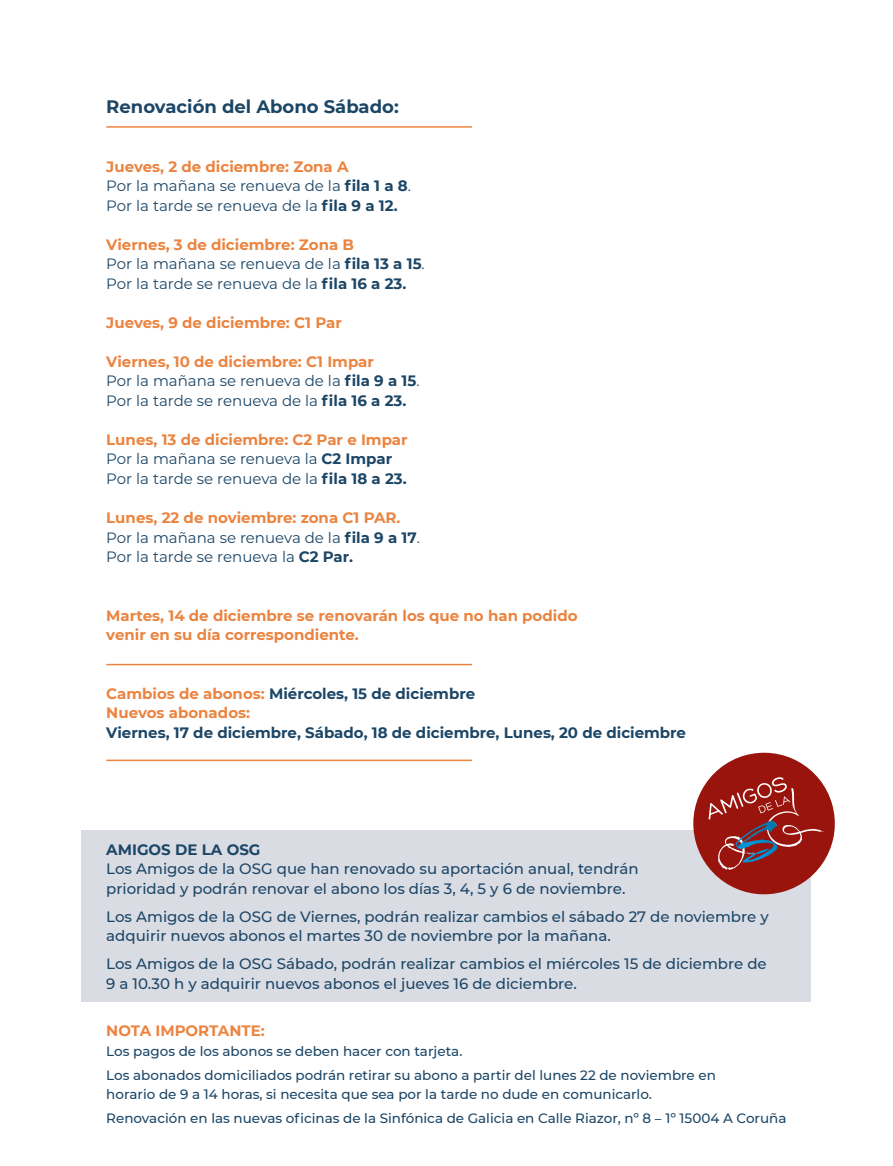
<style>
.page{position:relative;width:893px;height:1166px;background:#fff}
.page>*{position:absolute;margin:0;border:0;box-sizing:border-box;transform-origin:0 0}
.t1{font:700 18px "Montserrat";color:#1c4666}
.t2{font:15px/19.5px "Montserrat";color:#1c4666}
.t3{font:500 15px/19.5px "Montserrat";color:#1c4666}
.t4{font:700 15px/19.5px "Montserrat";color:#eb8440}
.t5{font:700 15px "Montserrat";color:#1c4666}
.t6{font:500 13.5px/23.7px "Montserrat";color:#1c4666}
.s1{font-weight:700;color:#eb8440}
.s2{font-weight:700}
.s3{color:#1c4666}
</style>
<div class="page">
<div style="left:82px;top:830px;width:729px;height:171px;background:#dadce4"></div>
<hr style="left:106px;top:126px;width:366px;height:2px;background:#eb8440">
<hr style="left:106px;top:663px;width:366px;height:2px;background:#eb8440">
<hr style="left:106px;top:759px;width:366px;height:1px;background:#eb8440">
<svg style="left:693px;top:752px;width:142px;height:143px"></svg>
<p class="t1" style="left:106px;top:94px;width:294px">Renovación del Abono Sábado:</p>
<p class="t2" style="left:106px;top:156px;width:306px"><span class="s1">Jueves, 2 de diciembre: Zona A<br></span>Por la mañana se renueva de la <span class="s2">fila 1 a 8</span>.<br>Por la tarde se renueva de la <span class="s2">fila 9 a 12.</span></p>
<p class="t2" style="left:106px;top:234px;width:320px"><span class="s1">Viernes, 3 de diciembre: Zona B<br></span>Por la mañana se renueva de la <span class="s2">fila 13 a 15</span>.<br>Por la tarde se renueva de la <span class="s2">fila 16 a 23.</span></p>
<p class="t4" style="left:106px;top:312px;width:237px">Jueves, 9 de diciembre: C1 Par</p>
<p class="t2" style="left:106px;top:351px;width:315px"><span class="s1">Viernes, 10 de diciembre: C1 Impar<br></span>Por la mañana se renueva de la <span class="s2">fila 9 a 15</span>.<br>Por la tarde se renueva de la <span class="s2">fila 16 a 23.</span></p>
<p class="t2" style="left:106px;top:429px;width:303px"><span class="s1">Lunes, 13 de diciembre: C2 Par e Impar<br></span>Por la mañana se renueva la <span class="s2">C2 Impar<br></span>Por la tarde se renueva de la <span class="s2">fila 18 a 23.</span></p>
<p class="t2" style="left:106px;top:507px;width:315px"><span class="s1">Lunes, 22 de noviembre: zona C1 PAR.<br></span>Por la mañana se renueva de la <span class="s2">fila 9 a 17</span>.<br>Por la tarde se renueva la <span class="s2">C2 Par.</span></p>
<p class="t4" style="left:106px;top:604px;width:473px">Martes, 14 de diciembre se renovarán los que no han podido venir en su día correspondiente.</p>
<p class="t4" style="left:106px;top:682px;width:370px">Cambios de abonos: <span class="s3">Miércoles, 15 de diciembre<br></span>Nuevos abonados:</p>
<p class="t5" style="left:106px;top:721px;width:581px">Viernes, 17 de diciembre, Sábado, 18 de diciembre, Lunes, 20 de diciembre</p>
<p class="t5" style="left:106px;top:838px;width:156px">AMIGOS DE LA OSG</p>
<p class="t3" style="left:106px;top:858px;width:534px">Los Amigos de la OSG que han renovado su aportación anual, tendrán prioridad y podrán renovar el abono los días 3, 4, 5 y 6 de noviembre.</p>
<p class="t3" style="left:106px;top:905px;width:664px">Los Amigos de la OSG de Viernes, podrán realizar cambios el sábado 27 de noviembre y adquirir nuevos abonos el martes 30 de noviembre por la mañana.</p>
<p class="t3" style="left:106px;top:953px;width:662px">Los Amigos de la OSG Sábado, podrán realizar cambios el miércoles 15 de diciembre de<br>9 a 10.30 h y adquirir nuevos abonos el jueves 16 de diciembre.</p>
<p class="t4" style="left:106px;top:1020px;width:160px">NOTA IMPORTANTE:</p>
<p class="t6" style="left:106px;top:1038px;width:611px">Los pagos de los abonos se deben hacer con tarjeta.<br>Los abonados domiciliados podrán retirar su abono a partir del lunes 22 de noviembre en</p>
<p class="t6" style="left:106px;top:1081px;width:682px">horario de 9 a 14 horas, si necesita que sea por la tarde no dude en comunicarlo.<br>Renovación en las nuevas oficinas de la Sinfónica de Galicia en Calle Riazor, nº 8 – 1º 15004 A Coruña</p>
</div>
